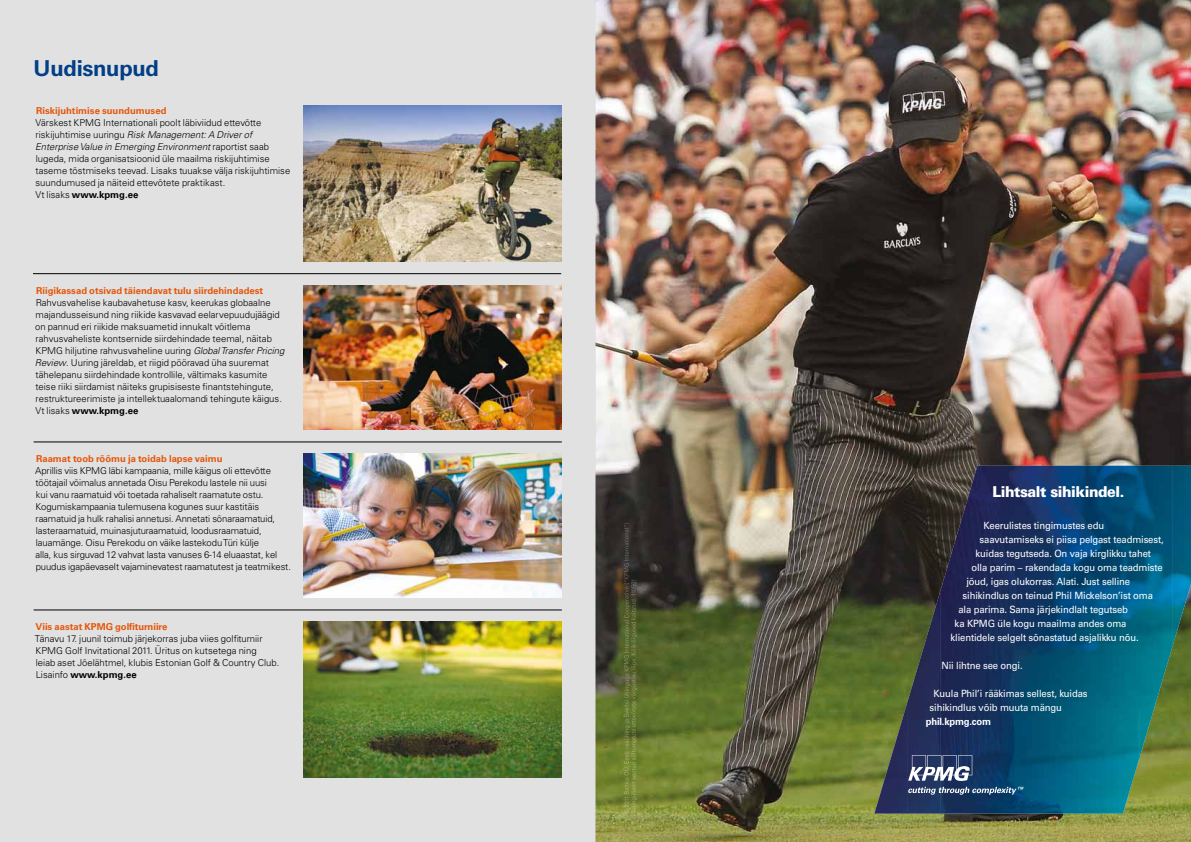
<style>
.page{position:relative;width:1191px;height:842px;background:#fff}
.page>*{position:absolute;margin:0;border:0;box-sizing:border-box;transform-origin:0 0}
.t1{font:700 22px "Univers LT Std";letter-spacing:-.015em;color:#023f87}
.t2{font:900 15px "Univers";letter-spacing:-.03em;color:#fff;scale:.95 1}
.t3{font:10px/14px "Univers";letter-spacing:-.015em;color:#fff;scale:.95 1}
.t4{font:700 10px "Univers LTCYR";letter-spacing:-.02em;color:#fff;scale:.95 1}
.t5{font:300 9.5px/12px "Univers LT Std";color:#000}
.t6{font:700 9.5px "Univers LT Std";color:#e5560b}
.s1{font-style:italic}
.s2{font-weight:700}
</style>
<div class="page">
<div style="left:0;top:0;width:595px;height:842px;background:#e1e1e2"></div>
<hr style="left:33px;top:273px;width:528px;height:1px;background:#000">
<hr style="left:34px;top:442px;width:528px;height:1px;background:#000">
<hr style="left:34px;top:610px;width:528px;height:1px;background:#000">
<img style="left:304px;top:454px;width:258px;height:144px">
<img style="left:304px;top:106px;width:258px;height:156px">
<img style="left:304px;top:622px;width:258px;height:156px">
<img style="left:304px;top:286px;width:258px;height:144px">
<img style="left:595px;top:0;width:596px;height:842px">
<img style="left:940px;top:466px;width:232px;height:243px">
<img style="left:1172px;top:466px;width:19px;height:181px">
<img style="left:907px;top:590px;width:33px;height:224px">
<img style="left:874px;top:702px;width:33px;height:112px">
<img style="left:940px;top:709px;width:199px;height:105px">
<img style="left:1139px;top:709px;width:14px;height:49px">
<img style="left:623px;top:523px;width:7px;height:290px">
<img style="left:631px;top:580px;width:6px;height:233px">
<svg style="left:908px;top:755px;width:115px;height:40px;background:#3e5b7e"></svg>
<h1 class="t1" style="left:34px;top:55px;width:127px">Uudisnupud</h1>
<p class="t6" style="left:36px;top:105px;width:132px">Riskijuhtimise suundumused</p>
<p class="t5" style="left:35px;top:116px;width:257px">Värskest KPMG Internationali poolt läbiviidud ettevõtte riskijuhtimise uuringu <span class="s1">Risk Management: A Driver of Enterprise Value in Emerging Environment</span> raportist saab lugeda, mida organisatsioonid üle maailma riskijuhtimise taseme tõstmiseks teevad. Lisaks tuuakse välja riskijuhtimise suundumused ja näiteid ettevõtete praktikast.<br>Vt lisaks <span class="s2">www.kpmg.ee</span></p>
<p class="t6" style="left:36px;top:285px;width:229px">Riigikassad otsivad täiendavat tulu siirdehindadest</p>
<p class="t5" style="left:35px;top:296px;width:251px">Rahvusvahelise kaubavahetuse kasv, keerukas globaalne majandusseisund ning riikide kasvavad eelarvepuudujäägid on pannud eri riikide maksuametid innukalt võitlema rahvusvaheliste kontsernide siirdehindade teemal, näitab KPMG hiljutine rahvusvaheline uuring <span class="s1">Global Transfer Pricing Review</span>. Uuring järeldab, et riigid pööravad üha suuremat tähelepanu siirdehindade kontrollile, vältimaks kasumite teise riiki siirdamist näiteks grupisiseste finantstehingute, restruktureerimiste ja intellektuaalomandi tehingute käigus.<br>Vt lisaks <span class="s2">www.kpmg.ee</span></p>
<p class="t6" style="left:36px;top:453px;width:188px">Raamat toob rõõmu ja toidab lapse vaimu</p>
<p class="t5" style="left:35px;top:464px;width:257px">Aprillis viis KPMG läbi kampaania, mille käigus oli ettevõtte töötajail võimalus annetada Oisu Perekodu lastele nii uusi<br>kui vanu raamatuid või toetada rahaliselt raamatute ostu.<br>Kogumiskampaania tulemusena kogunes suur kastitäis raamatuid ja hulk rahalisi annetusi. Annetati sõnaraamatuid, lasteraamatuid, muinasjuturaamatuid, loodusraamatuid, lauamänge. Oisu Perekodu on väike lastekodu Türi külje<br>alla, kus sirguvad 12 vahvat lasta vanuses 6-14 eluaastat, kel puudus igapäevaselt vajaminevatest raamatutest ja teatmikest.</p>
<p class="t6" style="left:36px;top:621px;width:133px">Viis aastat KPMG golfiturniire</p>
<p class="t5" style="left:35px;top:632px;width:246px">Tänavu 17. juunil toimub järjekorras juba viies golfiturniir KPMG Golf Invitational 2011. Üritus on kutsetega ning<br>leiab aset Jõelähtmel, klubis Estonian Golf &amp; Country Club.<br>Lisainfo <span class="s2">www.kpmg.ee</span></p>
<h2 class="t2" style="left:992px;top:482px;width:140px">Lihtsalt sihikindel.</h2>
<p class="t3" style="left:983px;top:518px;width:129px">Keerulistes tingimustes edu</p>
<p class="t3" style="left:979px;top:532px;width:195px">saavutamiseks ei piisa pelgast teadmisest,</p>
<p class="t3" style="left:975px;top:546px;width:186px">kuidas tegutseda. On vaja kirglikku tahet</p>
<p class="t3" style="left:971px;top:560px;width:203px">olla parim – rakendada kogu oma teadmiste</p>
<p class="t3" style="left:966px;top:574px;width:174px">jõud, igas olukorras. Alati. Just selline</p>
<p class="t3" style="left:962px;top:588px;width:202px">sihikindlus on teinud Phil Mickelson’ist oma</p>
<p class="t3" style="left:958px;top:602px;width:180px">ala parima. Sama järjekindlalt tegutseb</p>
<p class="t3" style="left:954px;top:616px;width:182px">ka KPMG üle kogu maailma andes oma</p>
<p class="t3" style="left:950px;top:630px;width:199px">klientidele selgelt sõnastatud asjalikku nõu.</p>
<p class="t3" style="left:941px;top:658px;width:87px">Nii lihtne see ongi.</p>
<p class="t3" style="left:929px;top:686px;width:168px;text-indent:4px">Kuula Phil’i rääkimas sellest, kuidas sihikindlus võib muuta mängu</p>
<p class="t4" style="left:925px;top:715px;width:70px">phil.kpmg.com</p>
</div>
